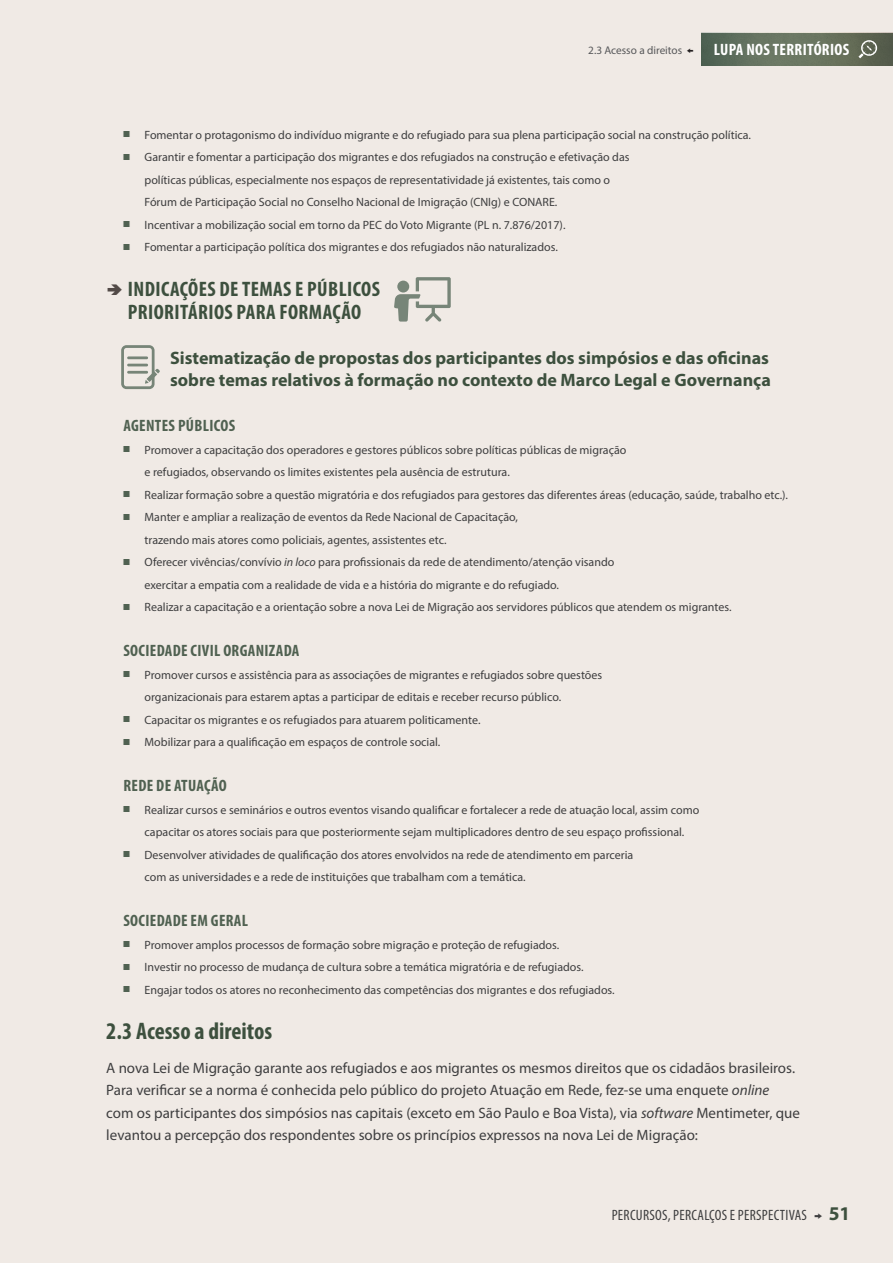
<style>
.page{position:relative;width:893px;height:1263px;background:#f0eae5}
.page>*{position:absolute;margin:0;border:0;box-sizing:border-box;transform-origin:0 0}
.Subtítulo{font:700 condensed 24px "Myriad Pro";color:#3d503e}
.t1{font:700 condensed 21px/22.5px "Myriad Pro";letter-spacing:.02em;color:#3d503e}
.Sistematização{font:700 18px/22.5px "Myriad Pro";color:#3d503e}
.Lista_Itálico_1mm{font:700 condensed 16.5px "Myriad Pro";letter-spacing:.02em;color:#506151}
.Parágrafo_Principal{font:15px/22.5px "Myriad Pro";color:#3e3e3f}
.t2{font:condensed 15px "Myriad Pro";letter-spacing:.02em;color:#3e3e3f}
.t3{font:12px/22.5px "Myriad Pro";color:#3e3e3f}
.t4{font:11.25px "Myriad Pro";color:#57585a}
.s1{font-family:"Proxima Nova";color:#231f20}
.s2{font-weight:700;font-stretch:condensed;font-size:16.5px;color:#fff}
.s3{font-family:"Proxima Nova";font-size:10.5px;color:#506151}
.s4{font-style:italic}
.s5{font-family:"Proxima Nova";font-stretch:normal;font-size:13.5px}
.s6{font-weight:700;font-stretch:normal;font-size:19.5px;color:#3d503e}
</style>
<div class="page">
<svg style="left:121px;top:345px;width:39px;height:44px"></svg>
<svg style="left:394px;top:277px;width:57px;height:45px"></svg>
<div style="left:397px;top:281px;width:12px;height:11px;background:#778578;border-radius:50%"></div>
<img style="left:702px;top:33px;width:191px;height:33px">
<svg style="left:858px;top:40px;width:19px;height:18px"></svg>
<p class="t4" style="left:588px;top:43px;width:262px">2.3 Acesso a direitos <span class="s1">←</span> <span class="s2">LUPA NOS TERRITÓRIOS</span></p>
<p class="t3" style="left:123px;top:123px;width:629px"><sup>■</sup> Fomentar o protagonismo do indivíduo migrante e do refugiado para sua plena participação social na construção política.</p>
<p class="t3" style="left:145px;top:146px;width:486px;text-indent:-21px"><sup>■</sup> Garantir e fomentar a participação dos migrantes e dos refugiados na construção e efetivação das políticas públicas, especialmente nos espaços de representatividade já existentes, tais como o<br>Fórum de Participação Social no Conselho Nacional de Imigração (CNIg) e CONARE.</p>
<p class="t3" style="left:123px;top:213px;width:444px"><sup>■</sup> Incentivar a mobilização social em torno da PEC do Voto Migrante (PL n. 7.876/2017).</p>
<p class="t3" style="left:123px;top:236px;width:436px"><sup>■</sup> Fomentar a participação política dos migrantes e dos refugiados não naturalizados.</p>
<p class="t1" style="left:128px;top:278px;width:254px">INDICAÇÕES DE TEMAS E PÚBLICOS<br>PRIORITÁRIOS PARA FORMAÇÃO</p>
<p class="Sistematização" style="left:170px;top:346px;width:602px">Sistematização de propostas dos participantes dos simpósios e das oficinas sobre temas relativos à formação no contexto de Marco Legal e Governança</p>
<p class="Lista_Itálico_1mm" style="left:123px;top:416px;width:113px">AGENTES PÚBLICOS</p>
<p class="t3" style="left:145px;top:438px;width:483px;text-indent:-21px"><span class="s3">■</span> Promover a capacitação dos operadores e gestores públicos sobre políticas públicas de migração e refugiados, observando os limites existentes pela ausência de estrutura.</p>
<p class="t3" style="left:123px;top:483px;width:666px"><sup>■</sup> Realizar formação sobre a questão migratória e dos refugiados para gestores das diferentes áreas (educação, saúde, trabalho etc.).</p>
<p class="t3" style="left:145px;top:506px;width:375px;text-indent:-21px"><sup>■</sup> Manter e ampliar a realização de eventos da Rede Nacional de Capacitação, trazendo mais atores como policiais, agentes, assistentes etc.</p>
<p class="t3" style="left:145px;top:551px;width:471px;text-indent:-21px"><sup>■</sup> Oferecer vivências/convívio <span class="s4">in loco</span> para profissionais da rede de atendimento/atenção visando exercitar a empatia com a realidade de vida e a história do migrante e do refugiado.</p>
<p class="t3" style="left:123px;top:596px;width:610px"><sup>■</sup> Realizar a capacitação e a orientação sobre a nova Lei de Migração aos servidores públicos que atendem os migrantes.</p>
<p class="Lista_Itálico_1mm" style="left:123px;top:641px;width:177px">SOCIEDADE CIVIL ORGANIZADA</p>
<p class="t3" style="left:145px;top:663px;width:459px;text-indent:-21px"><sup>■</sup> Promover cursos e assistência para as associações de migrantes e refugiados sobre questões organizacionais para estarem aptas a participar de editais e receber recurso público.</p>
<p class="t3" style="left:123px;top:708px;width:359px"><sup>■</sup> Capacitar os migrantes e os refugiados para atuarem politicamente.</p>
<p class="t3" style="left:123px;top:731px;width:319px"><sup>■</sup> Mobilizar para a qualificação em espaços de controle social.</p>
<p class="Lista_Itálico_1mm" style="left:123px;top:776px;width:105px">REDE DE ATUAÇÃO</p>
<p class="t3" style="left:123px;top:798px;width:577px;text-align:center"><sup>■</sup> Realizar cursos e seminários e outros eventos visando qualificar e fortalecer a rede de atuação local, assim como capacitar os atores sociais para que posteriormente sejam multiplicadores dentro de seu espaço profissional.</p>
<p class="t3" style="left:145px;top:843px;width:490px;text-indent:-21px"><sup>■</sup> Desenvolver atividades de qualificação dos atores envolvidos na rede de atendimento em parceria com as universidades e a rede de instituições que trabalham com a temática.</p>
<p class="Lista_Itálico_1mm" style="left:123px;top:911px;width:126px">SOCIEDADE EM GERAL</p>
<p class="t3" style="left:123px;top:933px;width:437px"><span class="s3">■</span> Promover amplos processos de formação sobre migração e proteção de refugiados.</p>
<p class="t3" style="left:123px;top:956px;width:462px"><span class="s3">■</span> Investir no processo de mudança de cultura sobre a temática migratória e de refugiados.</p>
<p class="t3" style="left:123px;top:978px;width:493px"><span class="s3">■</span> Engajar todos os atores no reconhecimento das competências dos migrantes e dos refugiados.</p>
<p class="Subtítulo" style="left:106px;top:1016px;width:168px">2.3 Acesso a direitos</p>
<p class="Parágrafo_Principal" style="left:106px;top:1056px;width:695px">A nova Lei de Migração garante aos refugiados e aos migrantes os mesmos direitos que os cidadãos brasileiros.<br>Para verificar se a norma é conhecida pelo público do projeto Atuação em Rede, fez-se uma enquete <span class="s4">online </span>com os participantes dos simpósios nas capitais (exceto em São Paulo e Boa Vista), via <span class="s4">software</span> Mentimeter, que levantou a percepção dos respondentes sobre os princípios expressos na nova Lei de Migração:</p>
<p class="t2" style="left:612px;top:1206px;width:240px">PERCURSOS, PERCALÇOS E PERSPECTIVAS <span class="s5">→</span> <span class="s6">51</span></p>
</div>
